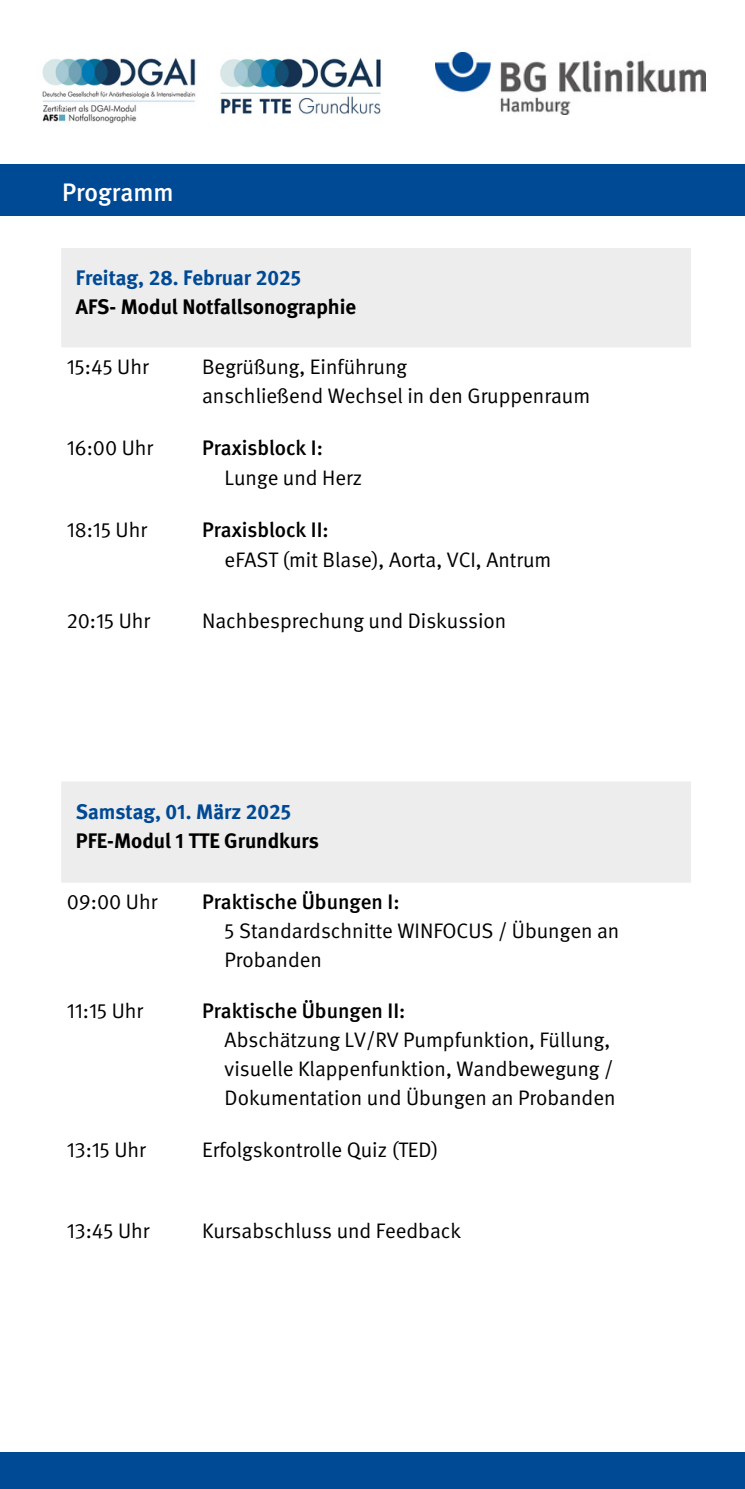
<style>
.page{position:relative;width:745px;height:1489px;background:#fff}
.page>*{position:absolute;margin:0;border:0;box-sizing:border-box;transform-origin:0 0}
.t1{font:500 25.25px "DGUV Meta";color:#fff}
.t2{font:21px "DGUV Meta";color:#000}
.t3{font:500 21px "DGUV Meta";color:#000}
.t4{font:700 21px "DGUV Meta";color:#000}
.t5{font:700 21px "DGUV Meta";color:#004994}
</style>
<div class="page">
<div style="left:0;top:1452px;width:744px;height:36px;background:#004994"></div>
<div style="left:0;top:164px;width:744px;height:52px;background:#004994"></div>
<svg style="left:61px;top:248px;width:629px;height:635px"></svg>
<img style="left:435px;top:52px;width:270px;height:62px">
<img style="left:42px;top:58px;width:154px;height:66px">
<img style="left:220px;top:57px;width:161px;height:58px">
<p class="t1" style="left:62px;top:182px;width:113px">Programm</p>
<p class="t5" style="left:76px;top:269px;width:227px">Freitag, 28. Februar 2025</p>
<p class="t4" style="left:76px;top:298px;width:282px">AFS- Modul Notfallsonographie</p>
<p class="t2" style="left:67px;top:358px;width:83px">15:45 Uhr</p>
<h1 class="t2" style="left:202px;top:358px;width:206px">Begrüßung, Einführung</h1>
<p class="t2" style="left:202px;top:387px;width:389px">anschließend Wechsel in den Gruppenraum</p>
<p class="t2" style="left:67px;top:439px;width:88px">16:00 Uhr</p>
<p class="t3" style="left:202px;top:439px;width:122px">Praxisblock I:</p>
<p class="t2" style="left:224px;top:469px;width:139px">Lunge und Herz</p>
<p class="t2" style="left:67px;top:521px;width:82px">18:15 Uhr</p>
<p class="t3" style="left:202px;top:521px;width:128px">Praxisblock II:</p>
<p class="t2" style="left:224px;top:551px;width:328px">eFAST (mit Blase), Aorta, VCI, Antrum</p>
<p class="t2" style="left:67px;top:612px;width:85px">20:15 Uhr</p>
<p class="t2" style="left:202px;top:612px;width:306px">Nachbesprechung und Diskussion</p>
<p class="t5" style="left:76px;top:803px;width:217px">Samstag, 01. März 2025</p>
<p class="t4" style="left:76px;top:832px;width:244px">PFE-Modul 1 TTE Grundkurs</p>
<p class="t2" style="left:67px;top:893px;width:92px">09:00 Uhr</p>
<p class="t3" style="left:202px;top:893px;width:199px">Praktische Übungen I:</p>
<p class="t2" style="left:224px;top:922px;width:396px">5 Standardschnitte WINFOCUS / Übungen an</p>
<p class="t2" style="left:224px;top:951px;width:99px">Probanden</p>
<p class="t2" style="left:67px;top:1002px;width:78px">11:15 Uhr</p>
<p class="t3" style="left:202px;top:1002px;width:205px">Praktische Übungen II:</p>
<p class="t2" style="left:224px;top:1031px;width:387px">Abschätzung LV/RV Pumpfunktion, Füllung,</p>
<p class="t2" style="left:224px;top:1060px;width:390px">visuelle Klappenfunktion, Wandbewegung /</p>
<p class="t2" style="left:224px;top:1089px;width:392px">Dokumentation und Übungen an Probanden</p>
<p class="t2" style="left:67px;top:1141px;width:81px">13:15 Uhr</p>
<p class="t2" style="left:202px;top:1141px;width:238px">Erfolgskontrolle Quiz (TED)</p>
<p class="t2" style="left:67px;top:1222px;width:84px">13:45 Uhr</p>
<p class="t2" style="left:202px;top:1222px;width:260px">Kursabschluss und Feedback</p>
</div>
